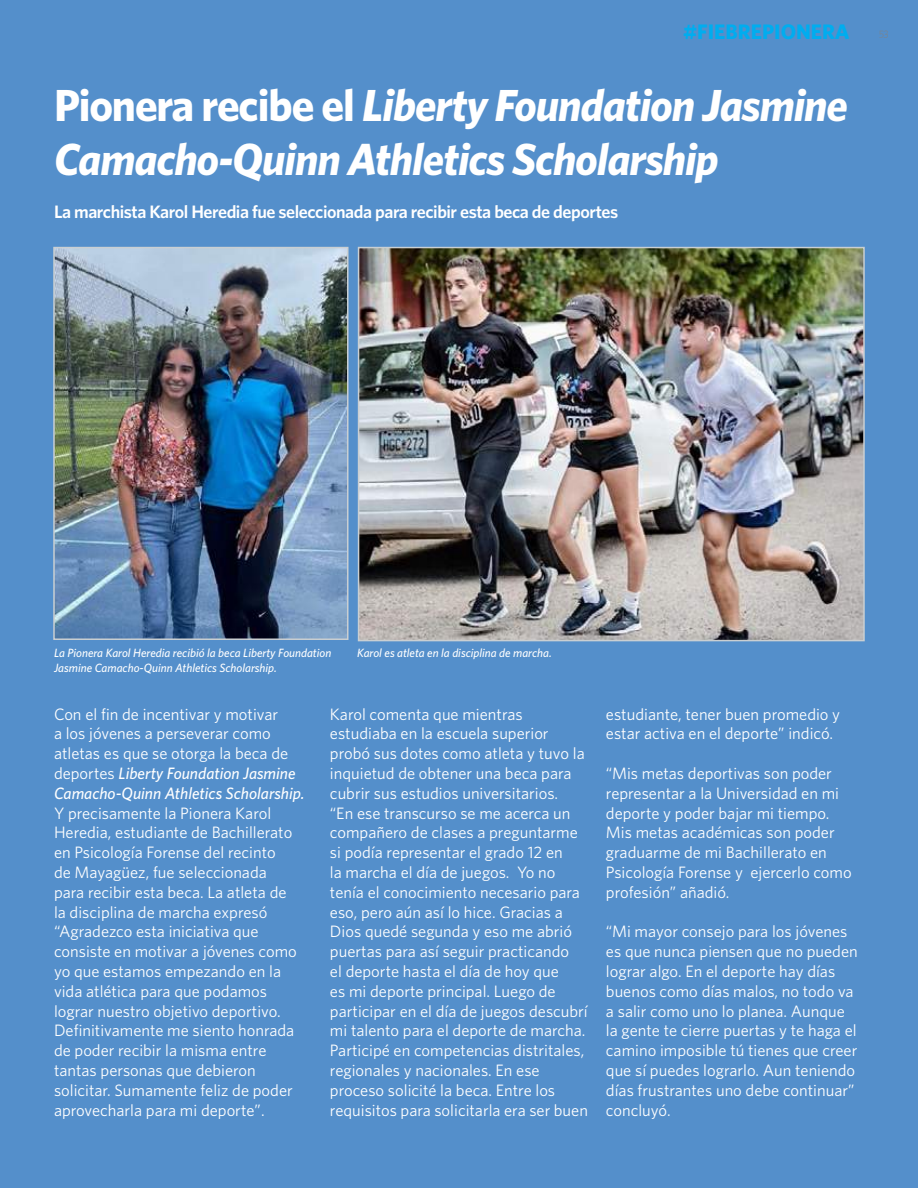
<style>
.page{position:relative;width:918px;height:1188px;background:#548fcb}
.page>*{position:absolute;margin:0;border:0;box-sizing:border-box;transform-origin:0 0}
.t1{font:italic 700 45px/54px "Whitney";letter-spacing:-.025em;color:#fff}
.t2{font:700 21px "Whitney";color:#00adef}
.t3{font:600 18px "Whitney";letter-spacing:-.025em;color:#fff}
.t4{font:16.5px/19.8px "Whitney";color:#fff}
.t5{font:italic 500 12px/14.4px "Whitney";color:#fff}
.t6{font:10.5px "Whitney Light SC";color:#808284}
.s1{font-style:normal}
.s2{font-weight:500;font-style:italic}
</style>
<div class="page">
<img style="left:56px;top:250px;width:290px;height:387px">
<div style="left:53px;top:247px;width:296px;height:393px;border:2px solid #cacfd2"></div>
<img style="left:361px;top:250px;width:501px;height:388px">
<div style="left:358px;top:247px;width:507px;height:394px;border:2px solid #cacfd2"></div>
<p class="t2" style="left:683px;top:17px;width:168px">#FIEBREPIONERA</p>
<p class="t6" style="left:879px;top:26px;width:11px">53</p>
<h1 class="t1" style="left:54px;top:77px;width:796px"><span class="s1">Pionera recibe el</span> Liberty Foundation Jasmine<br>Camacho-Quinn Athletics Scholarship</h1>
<p class="t3" style="left:54px;top:200px;width:566px">La marchista Karol Heredia fue seleccionada para recibir esta beca de deportes</p>
<p class="t5" style="left:54px;top:646px;width:279px">La Pionera Karol Heredia recibió la beca Liberty Foundation<br>Jasmine Camacho-Quinn Athletics Scholarship.</p>
<p class="t5" style="left:357px;top:646px;width:196px">Karol es atleta en la disciplina de marcha.</p>
<p class="t4" style="left:54px;top:703px;width:252px">Con el fin de incentivar y motivar<br>a los jóvenes a perseverar como atletas es que se otorga la beca de deportes <span class="s2">Liberty Foundation Jasmine Camacho-Quinn Athletics Scholarship.</span></p>
<p class="t4" style="left:54px;top:802px;width:244px">Y precisamente la Pionera Karol Heredia, estudiante de Bachillerato en Psicología Forense del recinto<br>de Mayagüez, fue seleccionada para recibir esta beca. La atleta de la disciplina de marcha expresó “Agradezco esta iniciativa que consiste en motivar a jóvenes como yo que estamos empezando en la vida atlética para que podamos lograr nuestro objetivo deportivo.<br>Definitivamente me siento honrada de poder recibir la misma entre tantas personas que debieron solicitar. Sumamente feliz de poder aprovecharla para mi deporte”.</p>
<p class="t4" style="left:330px;top:703px;width:260px">Karol comenta que mientras estudiaba en la escuela superior probó sus dotes como atleta y tuvo la inquietud de obtener una beca para cubrir sus estudios universitarios.<br>“En ese transcurso se me acerca un compañero de clases a preguntarme si podía representar el grado 12 en<br>la marcha el día de juegos. Yo no tenía el conocimiento necesario para eso, pero aún así lo hice. Gracias a Dios quedé segunda y eso me abrió puertas para así seguir practicando<br>el deporte hasta el día de hoy que<br>es mi deporte principal. Luego de participar en el día de juegos descubrí mi talento para el deporte de marcha.<br>Participé en competencias distritales, regionales y nacionales. En ese proceso solicité la beca. Entre los requisitos para solicitarla era ser buen</p>
<p class="t4" style="left:606px;top:703px;width:236px">estudiante, tener buen promedio y estar activa en el deporte” indicó.</p>
<p class="t4" style="left:606px;top:763px;width:247px">“Mis metas deportivas son poder representar a la Universidad en mi deporte y poder bajar mi tiempo.<br>Mis metas académicas son poder graduarme de mi Bachillerato en<br>Psicología Forense y ejercerlo como profesión” añadió.</p>
<p class="t4" style="left:606px;top:921px;width:253px">“Mi mayor consejo para los jóvenes es que nunca piensen que no pueden lograr algo. En el deporte hay días buenos como días malos, no todo va a salir como uno lo planea. Aunque la gente te cierre puertas y te haga el camino imposible tú tienes que creer que sí puedes lograrlo. Aun teniendo días frustrantes uno debe continuar” concluyó.</p>
</div>
